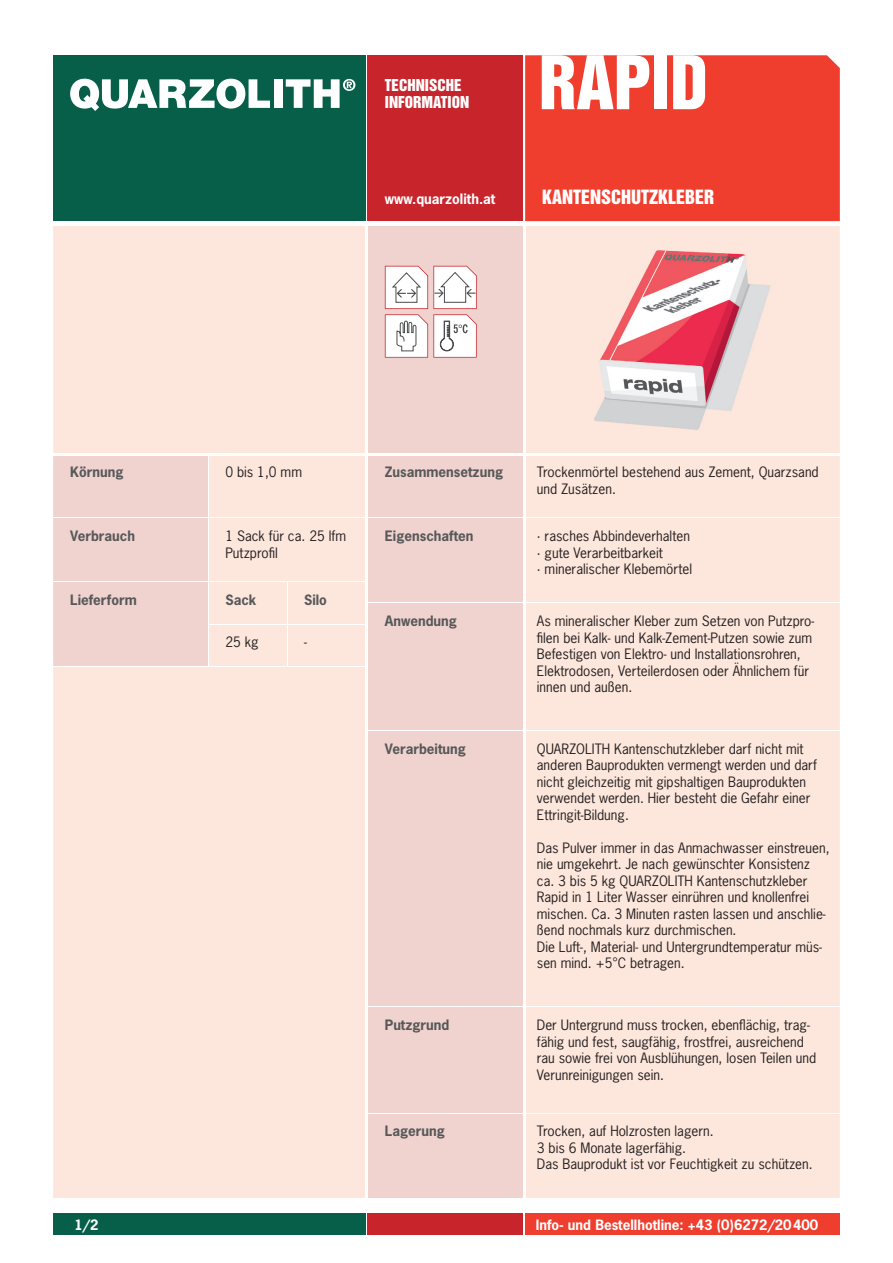
<style>
.page{position:relative;width:893px;height:1263px;background:#fff}
.page>*{position:absolute;margin:0;border:0;box-sizing:border-box;transform-origin:0 0}
.t1{font:67.5px "Helvetica Inserat LT Std";color:#fff}
.t2{font:18px "Helvetica Inserat LT Std";color:#fff}
.t3{font:15px/17.2px "Helvetica Inserat LT Std";color:#fff}
.t4{font:13.5px/16.5px "News Gothic Std";color:#231f20}
.t5{font:700 13.5px "News Gothic Std";color:#57585a}
.t6{font:700 13.5px "News Gothic Std";color:#fff}
</style>
<div class="page">
<div style="left:368px;top:226px;width:155px;height:972px;background:#f0d3ce"></div>
<div style="left:526px;top:226px;width:314px;height:972px;background:#fde7dc"></div>
<hr style="left:368px;top:1006px;width:155px;height:1px;background:#fff">
<hr style="left:525px;top:1006px;width:315px;height:1px;background:#fff">
<hr style="left:368px;top:517px;width:155px;height:1px;background:#fff">
<hr style="left:525px;top:517px;width:315px;height:1px;background:#fff">
<hr style="left:368px;top:602px;width:155px;height:1px;background:#fff">
<hr style="left:525px;top:602px;width:315px;height:1px;background:#fff">
<hr style="left:368px;top:730px;width:155px;height:1px;background:#fff">
<hr style="left:525px;top:730px;width:315px;height:1px;background:#fff">
<hr style="left:368px;top:1113px;width:155px;height:1px;background:#fff">
<hr style="left:525px;top:1113px;width:315px;height:1px;background:#fff">
<hr style="left:368px;top:453px;width:156px;height:2px;background:#fff">
<hr style="left:524px;top:453px;width:316px;height:2px;background:#fff">
<div style="left:53px;top:226px;width:312px;height:972px;background:#fde7dc"></div>
<div style="left:53px;top:455px;width:155px;height:211px;background:#f0d3ce"></div>
<hr style="left:53px;top:666px;width:155px;height:1px;background:#fff">
<hr style="left:208px;top:666px;width:79px;height:1px;background:#fff">
<hr style="left:287px;top:666px;width:81px;height:1px;background:#fff">
<hr style="left:208px;top:455px;width:1px;height:62px;background:#fff">
<hr style="left:53px;top:517px;width:155px;height:1px;background:#fff">
<hr style="left:208px;top:517px;width:79px;height:1px;background:#fff">
<hr style="left:208px;top:518px;width:1px;height:63px;background:#fff">
<hr style="left:287px;top:517px;width:79px;height:1px;background:#fff">
<hr style="left:53px;top:581px;width:155px;height:1px;background:#fff">
<hr style="left:208px;top:581px;width:79px;height:1px;background:#fff">
<hr style="left:208px;top:582px;width:1px;height:42px;background:#fff">
<hr style="left:287px;top:581px;width:79px;height:1px;background:#fff">
<hr style="left:287px;top:582px;width:1px;height:42px;background:#fff">
<hr style="left:208px;top:624px;width:79px;height:1px;background:#fff">
<hr style="left:208px;top:624px;width:1px;height:42px;background:#fff">
<hr style="left:287px;top:624px;width:79px;height:1px;background:#fff">
<hr style="left:287px;top:624px;width:1px;height:42px;background:#fff">
<hr style="left:53px;top:453px;width:155px;height:2px;background:#fff">
<hr style="left:208px;top:453px;width:79px;height:2px;background:#fff">
<hr style="left:287px;top:453px;width:81px;height:2px;background:#fff">
<svg style="left:385px;top:266px;width:92px;height:92px"></svg>
<div style="left:53px;top:55px;width:313px;height:166px;background:#075f4a"></div>
<div style="left:525px;top:55px;width:315px;height:166px;background:#ef3e2e"></div>
<div style="left:368px;top:55px;width:155px;height:166px;background:#c8242b"></div>
<svg style="left:70px;top:79px;width:200px;height:32px"></svg>
<div style="left:274px;top:79px;width:9px;height:29px;background:#fff"></div>
<svg style="left:286px;top:79px;width:69px;height:29px"></svg>
<div style="left:53px;top:1213px;width:313px;height:21px;background:#075f4a"></div>
<div style="left:368px;top:1213px;width:155px;height:21px;background:#c8242b"></div>
<div style="left:525px;top:1213px;width:315px;height:21px;background:#ef3e2e"></div>
<img style="left:586px;top:243px;width:193px;height:194px">
<p class="t3" style="left:385px;top:77px;width:86px">TECHNISCHE<br>INFORMATION</p>
<h1 class="t1" style="left:539px;top:42px;width:170px">RAPID</h1>
<p class="t6" style="left:385px;top:190px;width:112px">www.quarzolith.at</p>
<h2 class="t2" style="left:542px;top:186px;width:174px">KANTENSCHUTZKLEBER</h2>
<p class="t5" style="left:70px;top:463px;width:55px">Körnung</p>
<p class="t4" style="left:225px;top:464px;width:78px">0 bis 1,0 mm</p>
<p class="t5" style="left:70px;top:527px;width:66px">Verbrauch</p>
<p class="t4" style="left:225px;top:528px;width:122px">1 Sack für ca. 25 lfm<br>Putzprofil</p>
<p class="t5" style="left:70px;top:591px;width:68px">Lieferform</p>
<p class="t5" style="left:225px;top:591px;width:33px">Sack</p>
<p class="t5" style="left:304px;top:591px;width:24px">Silo</p>
<p class="t4" style="left:225px;top:634px;width:35px">25 kg</p>
<p class="t4" style="left:304px;top:634px;width:4px">-</p>
<p class="t5" style="left:385px;top:463px;width:120px">Zusammensetzung</p>
<p class="t4" style="left:537px;top:464px;width:283px">Trockenmörtel bestehend aus Zement, Quarzsand und Zusätzen.</p>
<p class="t5" style="left:385px;top:527px;width:90px">Eigenschaften</p>
<p class="t4" style="left:537px;top:528px;width:157px">∙ rasches Abbindeverhalten ∙ gute Verarbeitbarkeit<br>∙ mineralischer Klebemörtel</p>
<p class="t5" style="left:385px;top:612px;width:74px">Anwendung</p>
<p class="t4" style="left:537px;top:613px;width:279px">As mineralischer Kleber zum Setzen von Putzpro&shy;filen bei Kalk- und Kalk-Zement-Putzen sowie zum Befestigen von Elektro- und Installationsrohren, Elektrodosen, Verteilerdosen oder Ähnlichem für innen und außen.</p>
<p class="t5" style="left:385px;top:740px;width:83px">Verarbeitung</p>
<p class="t4" style="left:537px;top:740px;width:282px">QUARZOLITH Kantenschutzkleber darf nicht mit anderen Bauprodukten vermengt werden und darf nicht gleichzeitig mit gipshaltigen Bauprodukten verwendet werden. Hier besteht die Gefahr einer Ettringit-Bildung.</p>
<p class="t4" style="left:537px;top:839px;width:294px">Das Pulver immer in das Anmachwasser einstreuen, nie umgekehrt. Je nach gewünschter Konsistenz ca. 3 bis 5 kg QUARZOLITH Kantenschutzkleber Rapid in 1 Liter Wasser einrühren und knollenfrei mischen. Ca. 3 Minuten rasten lassen und anschlie&shy;ßend nochmals kurz durchmischen.<br>Die Luft-, Material- und Untergrundtemperatur müs&shy;sen mind. +5°C betragen.</p>
<p class="t5" style="left:385px;top:1016px;width:66px">Putzgrund</p>
<p class="t4" style="left:537px;top:1016px;width:281px">Der Untergrund muss trocken, ebenflächig, trag&shy;fähig und fest, saugfähig, frostfrei, ausreichend rau sowie frei von Ausblühungen, losen Teilen und Verunreinigungen sein.</p>
<p class="t5" style="left:385px;top:1122px;width:62px">Lagerung</p>
<p class="t4" style="left:537px;top:1123px;width:277px">Trocken, auf Holzrosten lagern.<br>3 bis 6 Monate lagerfähig.<br>Das Bauprodukt ist vor Feuchtigkeit zu schützen.</p>
<p class="t6" style="left:74px;top:1216px;width:26px">1/2</p>
<p class="t6" style="left:536px;top:1216px;width:284px">Info- und Bestellhotline: +43 (0)6272/20400</p>
</div>
